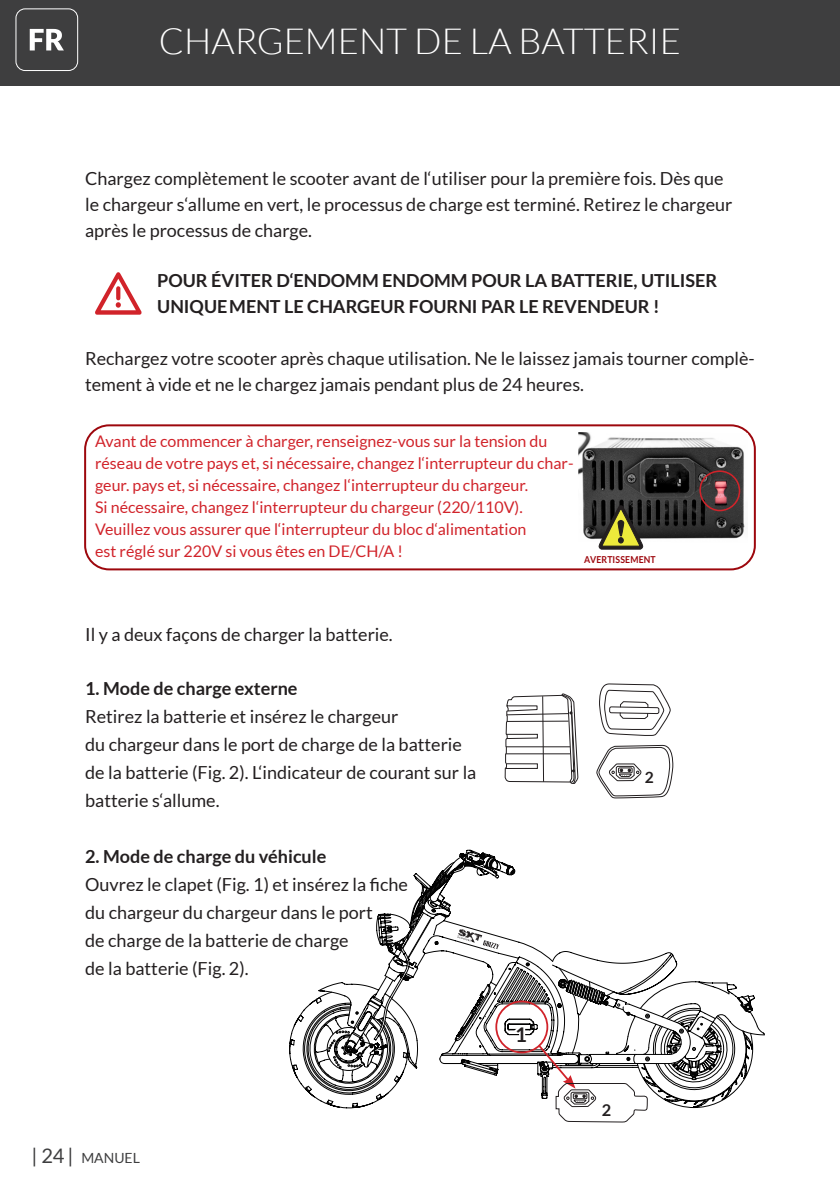
<style>
.page{position:relative;width:840px;height:1191px;background:#fff}
.page>*{position:absolute;margin:0;border:0;box-sizing:border-box;transform-origin:0 0}
.t1{font:300 36px "Lato";color:#fff}
.t2{font:700 20.2px "Lato";color:#231f20}
.t3{font:18px/28px "Lato";color:#231f20}
.t4{font:700 18px/26px "Lato";color:#231f20}
.t5{font:700 16.2px "Lato";color:#231f20}
.t6{font:16px/22px "Lato";color:#d1232a}
.t7{font:700 15.6px "Lato";color:#231f20}
.t8{font:14px "Lato";color:#3e3e3f}
.t9{font:700 9.6px "Lato";letter-spacing:.015em;color:#9d070d;scale:.91 1}
.s1{font-size:20px}
</style>
<div class="page">
<div style="left:0;top:0;width:839px;height:85px;background:#3e3e3f"></div>
<div style="left:16px;top:9px;width:62px;height:62px;border:1px solid #fff;border-radius:9px"></div>
<svg style="left:30px;top:29px;width:34px;height:21px"></svg>
<div style="left:84px;top:424px;width:671px;height:146px;border:2px solid #9d070d;border-radius:24px"></div>
<svg style="left:95px;top:272px;width:47px;height:43px"></svg>
<svg style="left:599px;top:683px;width:71px;height:53px"></svg>
<svg style="left:504px;top:693px;width:74px;height:91px"></svg>
<svg style="left:289px;top:850px;width:475px;height:272px"></svg>
<img style="left:578px;top:432px;width:169px;height:107px">
<div style="left:699px;top:470px;width:40px;height:41px;border:2px solid #d1232a;border-radius:50%"></div>
<svg style="left:598px;top:506px;width:44px;height:43px;background:#63612d"></svg>
<svg style="left:596px;top:744px;width:77px;height:54px"></svg>
<h1 class="t1" style="left:159px;top:22px;width:523px">CHARGEMENT DE LA BATTERIE</h1>
<p class="t3" style="left:85px;top:165px;width:648px;line-height:26px">Chargez complètement le scooter avant de l‘utiliser pour la première fois. Dès que le chargeur s‘allume en vert, le processus de charge est terminé. Retirez le chargeur après le processus de charge.</p>
<p class="t4" style="left:157px;top:267px;width:561px">POUR ÉVITER D‘ENDOMM ENDOMM POUR LA BATTERIE, UTILISER<br>UNIQUEMENT LE CHARGEUR FOURNI PAR LE REVENDEUR !</p>
<p class="t3" style="left:85px;top:345px;width:670px;line-height:26px">Rechargez votre scooter après chaque utilisation. Ne le laissez jamais tourner complè&shy;tement à vide et ne le chargez jamais pendant plus de 24 heures.</p>
<p class="t6" style="left:95px;top:430px;width:479px">Avant de commencer à charger, renseignez-vous sur la tension du réseau de votre pays et, si nécessaire, changez l‘interrupteur du char&shy;geur. pays et, si nécessaire, changez l‘interrupteur du chargeur.<br>Si nécessaire, changez l‘interrupteur du chargeur (220/110V).<br>Veuillez vous assurer que l‘interrupteur du bloc d‘alimentation<br>est réglé sur 220V si vous êtes en DE/CH/A !</p>
<p class="t9" style="left:584px;top:554px;width:80px">AVERTISSEMENT</p>
<p class="t3" style="left:85px;top:620px;width:309px">Il y a deux façons de charger la batterie.</p>
<p class="t4" style="left:85px;top:675px;width:214px">1. Mode de charge externe</p>
<p class="t3" style="left:85px;top:702px;width:392px">Retirez la batterie et insérez le chargeur<br>du chargeur dans le port de charge de la batterie de la batterie (Fig. 2). L‘indicateur de courant sur la batterie s‘allume.</p>
<p class="t4" style="left:85px;top:843px;width:242px">2. Mode de charge du véhicule</p>
<p class="t3" style="left:85px;top:870px;width:324px">Ouvrez le clapet (Fig. 1) et insérez la fiche du chargeur du chargeur dans le port<br>de charge de la batterie de charge<br>de la batterie (Fig. 2).</p>
<p class="t2" style="left:515px;top:1022px;width:13px">1</p>
<p class="t8" style="left:31px;top:1149px;width:110px"><span class="s1">| 24 |</span> MANUEL</p>
<p class="t7" style="left:644px;top:769px;width:10px">2</p>
<p class="t5" style="left:601px;top:1100px;width:11px">2</p>
</div>
